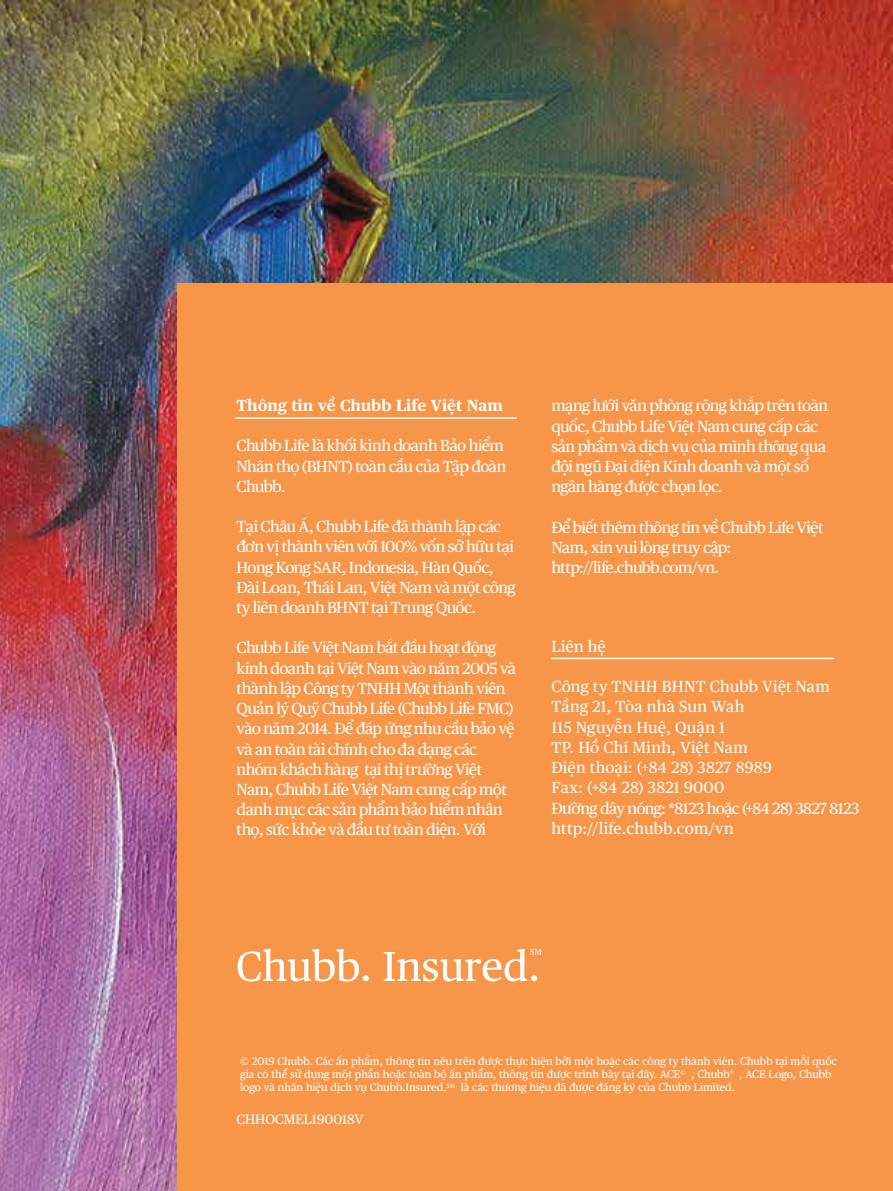
<style>
.page{position:relative;width:893px;height:1191px;background:#fff}
.page>*{position:absolute;margin:0;border:0;box-sizing:border-box;transform-origin:0 0}
.t1{font:16px/20.2px "Chubb Publico Text VN";letter-spacing:-.03em;color:#fff}
.t2{font:16px/20.2px "Chubb Publico Text VN";letter-spacing:.01em;color:#fff}
.t3{font:700 16px "Chubb Publico Text VN";color:#fff}
.t4{font:13.6px "Chubb Publico Text VN";color:#fff}
.t5{font:11px/13.2px "Chubb Publico Text VN";color:#fff}
</style>
<div class="page">
<img style="left:0;top:0;width:892px;height:1191px">
<div style="left:177px;top:284px;width:715px;height:907px;background:#f79548"></div>
<hr style="left:235px;top:417px;width:281px;height:2px;background:#fff">
<hr style="left:551px;top:657px;width:283px;height:2px;background:#fff">
<svg style="left:237px;top:949px;width:122px;height:32px"></svg>
<div style="left:362px;top:975px;width:7px;height:6px;background:#fff;border-radius:50%"></div>
<svg style="left:384px;top:948px;width:157px;height:33px"></svg>
<p class="t1" style="left:551px;top:395px;width:278px">mạng lưới văn phòng rộng khắp trên toàn quốc, Chubb Life Việt Nam cung cấp các sản phẩm và dịch vụ của mình thông qua đội ngũ Đại diện Kinh doanh và một số ngân hàng được chọn lọc.</p>
<p class="t1" style="left:551px;top:516px;width:273px">Để biết thêm thông tin về Chubb Life Việt<br>Nam, xin vui lòng truy cập: http://life.chubb.com/vn.</p>
<p class="t3" style="left:236px;top:393px;width:267px">Thông tin về Chubb Life Việt Nam</p>
<p class="t1" style="left:236px;top:435px;width:271px">Chubb Life là khối kinh doanh Bảo hiểm<br>Nhân thọ (BHNT) toàn cầu của Tập đoàn<br>Chubb.</p>
<p class="t1" style="left:236px;top:515px;width:280px">Tại Châu Á, Chubb Life đã thành lập các đơn vị thành viên với 100% vốn sở hữu tại Hong Kong SAR, Indonesia, Hàn Quốc, Đài Loan, Thái Lan, Việt Nam và một công ty liên doanh BHNT tại Trung Quốc.</p>
<p class="t1" style="left:236px;top:637px;width:281px">Chubb Life Việt Nam bắt đầu hoạt động kinh doanh tại Việt Nam vào năm 2005 và thành lập Công ty TNHH Một thành viên Quản lý Quỹ Chubb Life (Chubb Life FMC) vào năm 2014. Để đáp ứng nhu cầu bảo vệ và an toàn tài chính cho đa dạng các nhóm khách hàng tại thị trường Việt Nam, Chubb Life Việt Nam cung cấp một danh mục các sản phẩm bảo hiểm nhân thọ, sức khỏe và đầu tư toàn diện. Với</p>
<p class="t1" style="left:551px;top:635px;width:56px">Liên hệ</p>
<p class="t2" style="left:551px;top:675px;width:309px">Công ty TNHH BHNT Chubb Việt Nam<br>Tầng 21, Tòa nhà Sun Wah<br>115 Nguyễn Huệ, Quận 1<br>TP. Hồ Chí Minh, Việt Nam<br>Điện thoại: (+84 28) 3827 8989<br>Fax: (+84 28) 3821 9000<br>Đường dây nóng: *8123 hoặc (+84 28) 3827 8123 http://life.chubb.com/vn</p>
<p class="t5" style="left:240px;top:1054px;width:598px">© 2019 Chubb. Các ấn phẩm, thông tin nêu trên được thực hiện bởi một hoặc các công ty thành viên. Chubb tại mỗi quốc gia có thể sử dụng một phần hoặc toàn bộ ấn phẩm, thông tin được trình bày tại đây. ACE<sup>©</sup> , Chubb<sup>®</sup> , ACE Logo, Chubb logo và nhãn hiệu dịch vụ Chubb.Insured.<sup>SM</sup> là các thương hiệu đã được đăng ký của Chubb Limited.</p>
<p class="t4" style="left:236px;top:1109px;width:128px">CHHOCMEL190018V</p>
</div>
